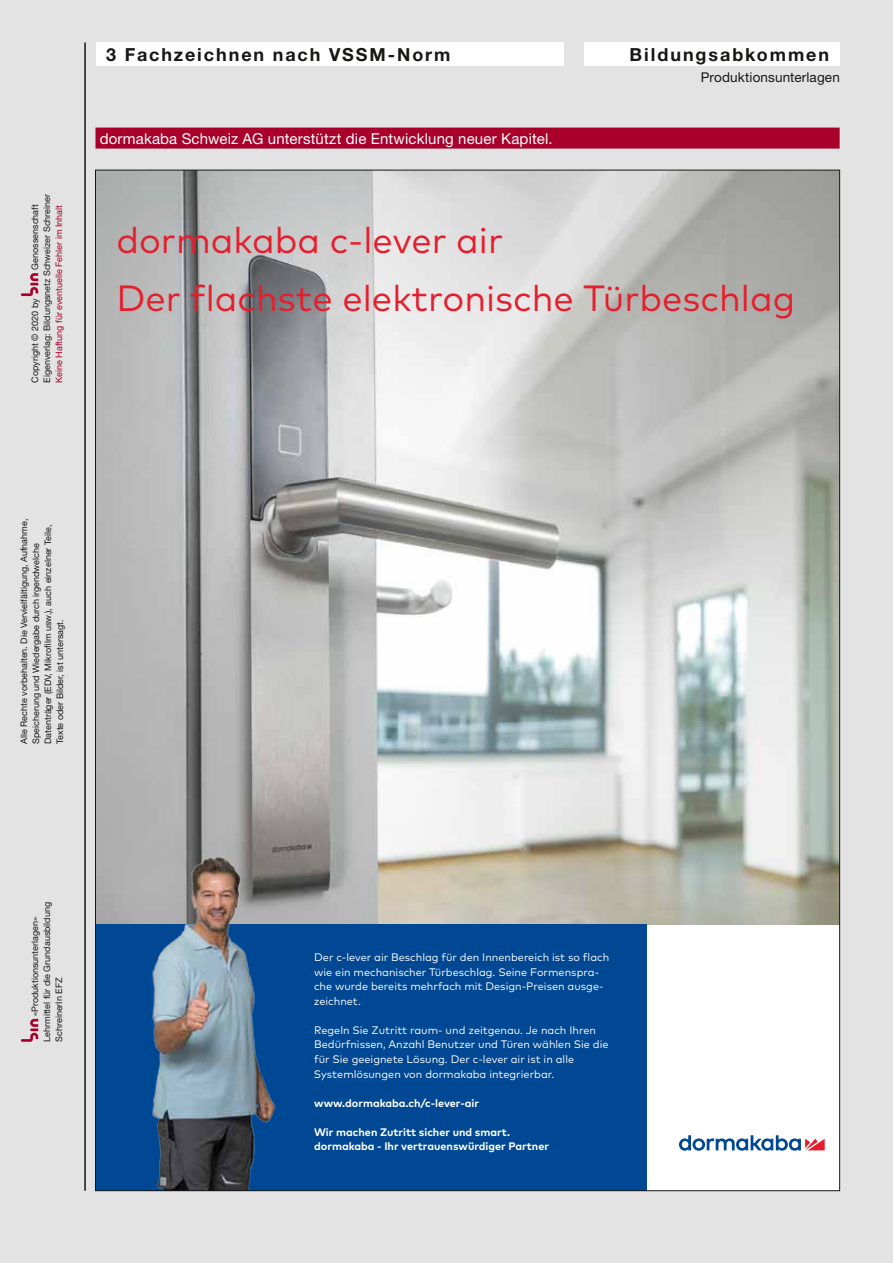
<style>
.page{position:relative;width:893px;height:1263px;background:#e3e3e3}
.page>*{position:absolute;margin:0;border:0;box-sizing:border-box;transform-origin:0 0}
.t1{font:36.45px/58.2px "Mark Pro";color:#e51e2d}
.t2{font:700 18px "Helvetica Neue LT Std";letter-spacing:.105em;color:#181716}
.Anzeigen_Dank{font:15px "Helvetica Neue LT Std";letter-spacing:.01em;color:#fff}
.t3{font:13.5px "Helvetica Neue LT Std";letter-spacing:.01em;color:#181716}
.t4{font:10.95px/14.5px "Mark Pro";color:#fff}
.t5{font:700 10.95px/14.5px "Mark Pro";color:#fff}
.t6{font:9px/12px "Helvetica Neue LT Std";color:#181716}
.t7{font:9px "Helvetica Neue LT Std";color:#a8002b}
</style>
<div class="page">
<div style="left:585px;top:43px;width:255px;height:23px;background:#fff"></div>
<div style="left:96px;top:43px;width:467px;height:23px;background:#fff"></div>
<hr style="left:84px;top:43px;width:2px;height:1148px;background:#181716">
<svg style="left:21px;top:1019px;width:17px;height:23px"></svg>
<svg style="left:21px;top:273px;width:17px;height:23px"></svg>
<div style="left:648px;top:881px;width:192px;height:310px;background:#fff"></div>
<img style="left:97px;top:172px;width:741px;height:753px">
<div style="left:95px;top:925px;width:552px;height:266px;background:#004893"></div>
<svg style="left:679px;top:1135px;width:146px;height:16px"></svg>
<img style="left:132px;top:842px;width:154px;height:347px">
<div style="left:95px;top:128px;width:745px;height:21px;background:#a8002b"></div>
<p class="t6" style="left:29px;top:383px;width:190px;text-indent:113px;rotate:-90deg">Genossenschaft<br>Eigenverlag: Bildungsnetz Schweizer Schreiner</p>
<p class="t7" style="left:54px;top:383px;width:179px;rotate:-90deg">Keine Haftung für eventuelle Fehler im Inhalt</p>
<p class="t6" style="left:29px;top:383px;width:86px;rotate:-90deg">Copyright © 2020 by</p>
<h2 class="t2" style="left:106px;top:43px;width:346px">3 Fachzeichnen nach VSSM-Norm</h2>
<p class="Anzeigen_Dank" style="left:100px;top:130px;width:454px">dormakaba Schweiz AG unterstützt die Entwicklung neuer Kapitel.</p>
<h2 class="t2" style="left:630px;top:43px;width:201px">Bildungsabkommen</h2>
<p class="t3" style="left:701px;top:69px;width:140px">Produktionsunterlagen</p>
<p class="t1" style="left:116px;top:208px;width:680px">dormakaba c-lever air<br>Der flachste elektronische Türbeschlag</p>
<p class="t6" style="left:18px;top:744px;width:227px;rotate:-90deg">Alle Rechte vorbehalten. Die Vervielfältigung, Aufnahme, Speicherung und Wiedergabe durch irgendwelche Datenträger (EDV, Mikro lm usw.), auch einzelner Teile, Texte oder Bilder, ist untersagt.</p>
<p class="t6" style="left:29px;top:1042px;width:141px;text-indent:25px;rotate:-90deg">«Produktionsunterlagen»<br>Lehrmittel für die Grundausbildung<br>SchreinerIn EFZ</p>
<p class="t4" style="left:314px;top:949px;width:297px">Der c-lever air Beschlag für den Innenbereich ist so flach wie ein mechanischer Türbeschlag. Seine Formenspra&shy;che wurde bereits mehrfach mit Design-Preisen ausge&shy;zeichnet.</p>
<p class="t4" style="left:314px;top:1022px;width:296px">Regeln Sie Zutritt raum- und zeitgenau. Je nach Ihren Bedürfnissen, Anzahl Benutzer und Türen wählen Sie die für Sie geeignete Lösung. Der c-lever air ist in alle Systemlösungen von dormakaba integrierbar.</p>
<p class="t5" style="left:314px;top:1094px;width:166px">www.dormakaba.ch/c-lever-air</p>
<p class="t5" style="left:314px;top:1123px;width:236px">Wir machen Zutritt sicher und smart. dormakaba - Ihr vertrauenswürdiger Partner</p>
</div>
